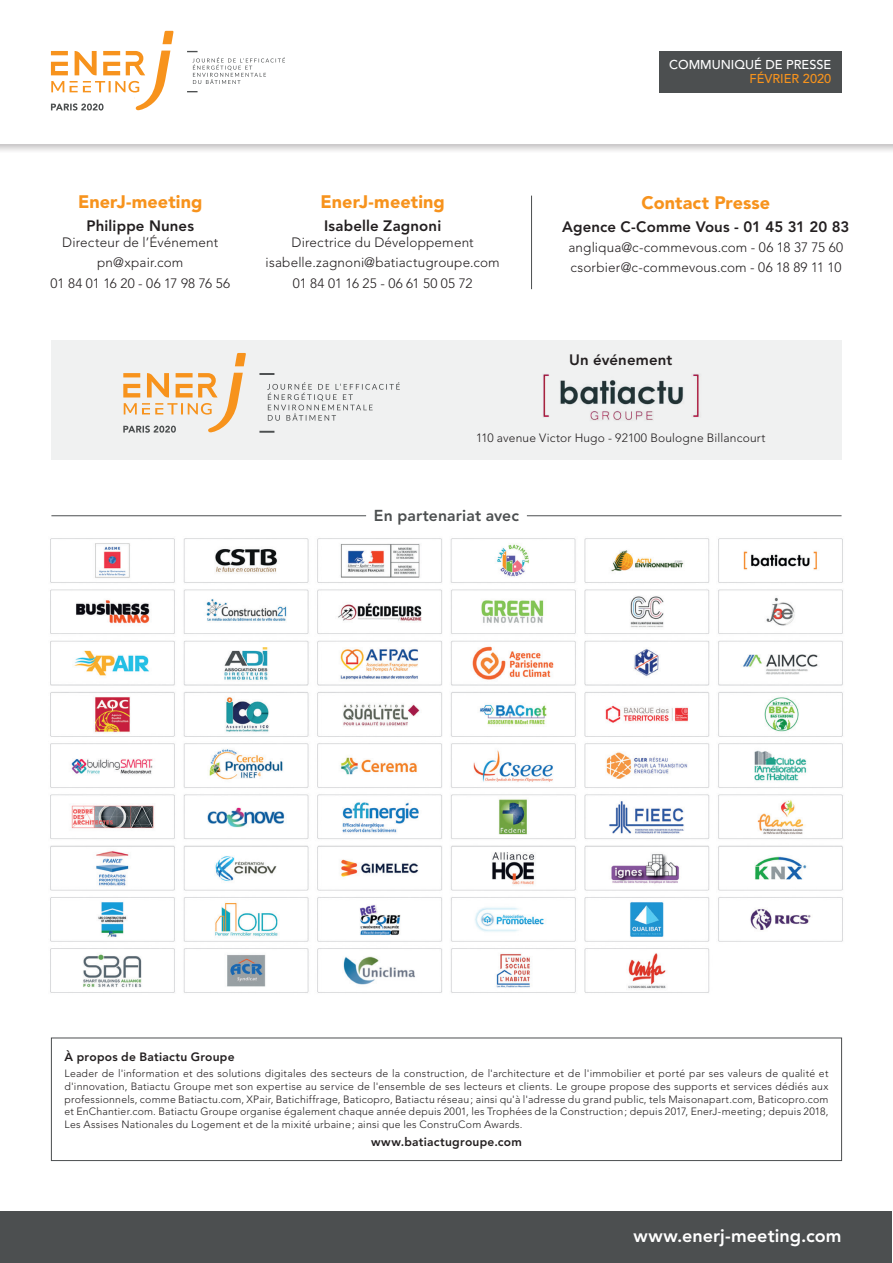
<style>
.page{position:relative;width:893px;height:1263px;background:#fff}
.page>*{position:absolute;margin:0;border:0;box-sizing:border-box;transform-origin:0 0}
.t1{font:900 18px "Avenir";letter-spacing:.005em;color:#f7931d}
.t2{font:800 18px "Avenir";letter-spacing:.005em;color:#fff}
.t3{font:800 15.75px "Avenir";letter-spacing:.01em;color:#4c4f50}
.t4{font:800 15px "Avenir";letter-spacing:.01em;color:#231f20}
.t5{font:300 13.5px "Avenir";letter-spacing:.01em;color:#231f20}
.t6{font:500 12.75px "Avenir";color:#fff}
.t7{font:500 12.75px "Avenir";color:#f7931d}
.t8{font:800 12px "Avenir";letter-spacing:.02em;color:#231f20}
.t9{font:300 12px "Avenir";letter-spacing:.015em;color:#231f20}
.t10{font:300 10.5px/12.6px "Avenir";letter-spacing:.02em;color:#231f20;text-align:justify}
</style>
<div class="page">
<svg style="left:187px;top:51px;width:98px;height:41px"></svg>
<svg style="left:51px;top:31px;width:123px;height:80px"></svg>
<div style="left:0;top:1212px;width:892px;height:51px;background:#4c4f50"></div>
<svg style="left:0;top:145px;width:893px;height:6px"></svg>
<div style="left:659px;top:51px;width:183px;height:41px;background:#4c4f50"></div>
<div style="left:51px;top:340px;width:791px;height:119px;background:#f0f1f1"></div>
<div style="left:51px;top:1037px;width:791px;height:124px;border:1px solid #4c4f50"></div>
<img style="left:543px;top:374px;width:156px;height:47px">
<svg style="left:259px;top:373px;width:141px;height:60px"></svg>
<svg style="left:123px;top:353px;width:123px;height:80px"></svg>
<hr style="left:51px;top:515px;width:315px;height:1px;background:#4c4f50">
<hr style="left:527px;top:515px;width:314px;height:1px;background:#4c4f50">
<hr style="left:531px;top:196px;width:1px;height:93px;background:#4c4f50">
<img style="left:50px;top:538px;width:793px;height:455px">
<p class="t6" style="left:669px;top:57px;width:164px">COMMUNIQUÉ DE PRESSE</p>
<p class="t7" style="left:749px;top:72px;width:83px">FÉVRIER 2020</p>
<p class="t1" style="left:78px;top:191px;width:126px">EnerJ-meeting</p>
<p class="t4" style="left:87px;top:217px;width:109px">Philippe Nunes</p>
<p class="t5" style="left:62px;top:234px;width:158px">Directeur de l’Événement</p>
<p class="t5" style="left:97px;top:255px;width:88px">pn@xpair.com</p>
<p class="t5" style="left:51px;top:275px;width:181px">01 84 01 16 20 - 06 17 98 76 56</p>
<p class="t1" style="left:320px;top:191px;width:126px">EnerJ-meeting</p>
<p class="t4" style="left:324px;top:217px;width:119px">Isabelle Zagnoni</p>
<p class="t5" style="left:292px;top:234px;width:184px">Directrice du Développement</p>
<p class="t5" style="left:266px;top:255px;width:236px">isabelle.zagnoni@batiactugroupe.com</p>
<p class="t5" style="left:293px;top:275px;width:181px">01 84 01 16 25 - 06 61 50 05 72</p>
<p class="t1" style="left:641px;top:192px;width:130px">Contact Presse</p>
<p class="t4" style="left:562px;top:217px;width:289px">Agence C-Comme Vous - 01 45 31 20 83</p>
<p class="t5" style="left:568px;top:239px;width:276px">angliqua@c-commevous.com - 06 18 37 75 60</p>
<p class="t5" style="left:570px;top:260px;width:272px">csorbier@c-commevous.com - 06 18 89 11 10</p>
<p class="t4" style="left:569px;top:351px;width:105px">Un événement</p>
<p class="t9" style="left:476px;top:431px;width:291px">110 avenue Victor Hugo - 92100 Boulogne Billancourt</p>
<p class="t3" style="left:374px;top:507px;width:147px">En partenariat avec</p>
<p class="t8" style="left:65px;top:1049px;width:172px">À propos de Batiactu Groupe</p>
<p class="t10" style="left:65px;top:1067px;width:765px">Leader de l'information et des solutions digitales des secteurs de la construction, de l'architecture et de l'immobilier et porté par ses valeurs de qualité et d'innovation, Batiactu Groupe met son expertise au service de l'ensemble de ses lecteurs et clients. Le groupe propose des supports et services dédiés aux professionnels, comme Batiactu.com, XPair, Batichiffrage, Baticopro, Batiactu réseau; ainsi qu'à l'adresse du grand public, tels Maisonapart.com, Baticopro.com et EnChantier.com. Batiactu Groupe organise également chaque année depuis 2001, les Trophées de la Construction; depuis 2017, EnerJ-meeting; depuis 2018, Les Assises Nationales du Logement et de la mixité urbaine; ainsi que les ConstruCom Awards.</p>
<p class="t8" style="left:371px;top:1135px;width:152px">www.batiactugroupe.com</p>
<h1 class="t2" style="left:633px;top:1225px;width:210px">www.enerj-meeting.com</h1>
</div>
